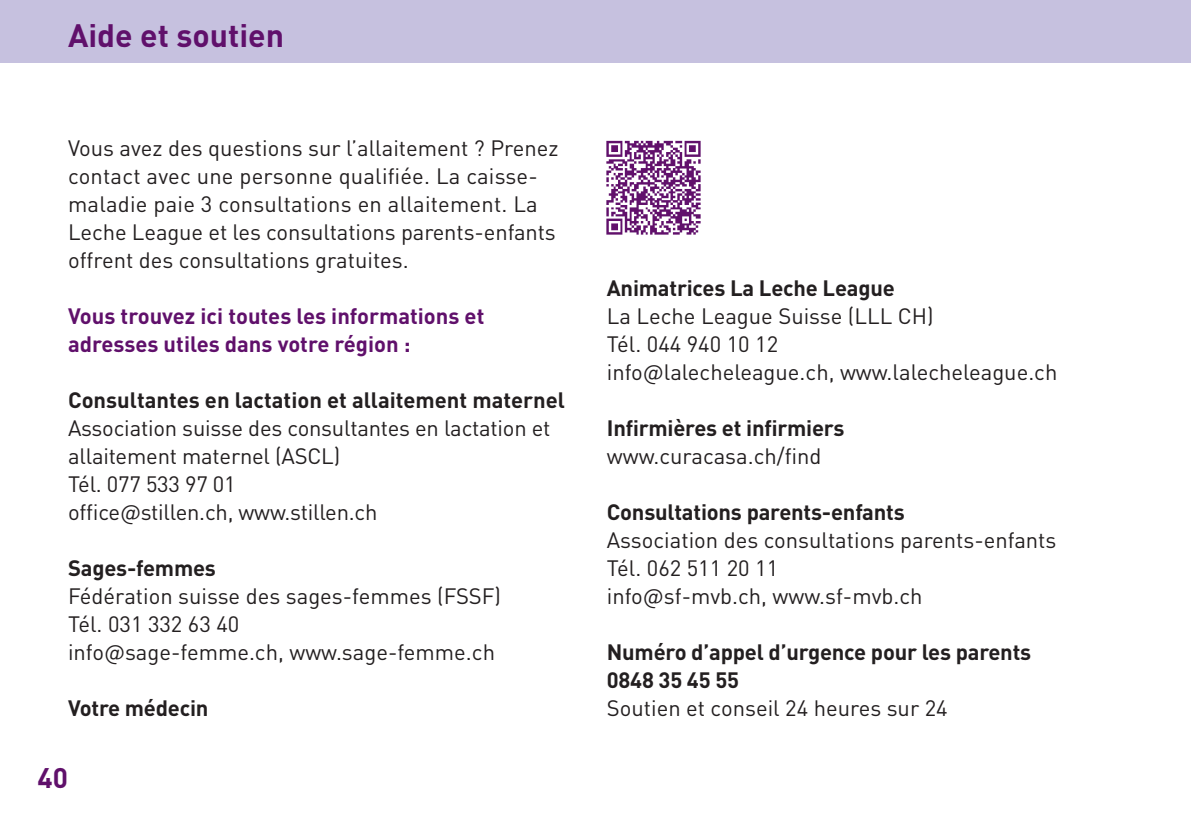
<style>
.page{position:relative;width:1191px;height:840px;background:#fff}
.page>*{position:absolute;margin:0;border:0;box-sizing:border-box;transform-origin:0 0}
.t1{font:700 32px "DINOT";color:#60106b}
.t2{font:700 28px "DINOT";color:#60106b}
.t3{font:22px/28px "DINOT";color:#231f20}
.t4{font:700 22px/28px "DINOT";letter-spacing:-.01em;color:#231f20}
.t5{font:700 22px/28px "DINOT";color:#60106b}
</style>
<div class="page">
<div style="left:0;top:0;width:1191px;height:62px;background:#c6c1df"></div>
<img style="left:606px;top:140px;width:95px;height:95px">
<h1 class="t1" style="left:68px;top:14px;width:218px">Aide et soutien</h1>
<p class="t3" style="left:68px;top:133px;width:492px">Vous avez des questions sur l’allaitement ? Prenez contact avec une personne qualifiée. La caisse&shy;maladie paie 3 consultations en allaitement. La Leche League et les consultations parents-enfants offrent des consultations gratuites.</p>
<p class="t5" style="left:68px;top:301px;width:418px">Vous trouvez ici toutes les informations et adresses utiles dans votre région :</p>
<p class="t4" style="left:68px;top:385px;width:498px">Consultantes en lactation et allaitement maternel</p>
<p class="t3" style="left:68px;top:413px;width:484px">Association suisse des consultantes en lactation et allaitement maternel (ASCL)<br>Tél. 077 533 97 01<br>office@stillen.ch, www.stillen.ch</p>
<p class="t4" style="left:68px;top:553px;width:149px">Sages-femmes</p>
<p class="t3" style="left:68px;top:581px;width:434px">Fédération suisse des sages-femmes (FSSF)<br>Tél. 031 332 63 40<br>info@sage-femme.ch, www.sage-femme.ch</p>
<p class="t4" style="left:68px;top:693px;width:142px">Votre médecin</p>
<p class="t2" style="left:37px;top:758px;width:32px">40</p>
<p class="t4" style="left:607px;top:273px;width:289px">Animatrices La Leche League</p>
<p class="t3" style="left:607px;top:301px;width:452px">La Leche League Suisse (LLL CH)<br>Tél. 044 940 10 12<br>info@lalecheleague.ch, www.lalecheleague.ch</p>
<p class="t4" style="left:607px;top:413px;width:239px">Infirmières et infirmiers</p>
<p class="t3" style="left:607px;top:441px;width:216px">www.curacasa.ch/find</p>
<p class="t4" style="left:607px;top:497px;width:299px">Consultations parents-enfants</p>
<p class="t3" style="left:607px;top:525px;width:451px">Association des consultations parents-enfants<br>Tél. 062 511 20 11<br>info@sf-mvb.ch, www.sf-mvb.ch</p>
<p class="t4" style="left:607px;top:637px;width:426px">Numéro d’appel d’urgence pour les parents<br>0848 35 45 55</p>
<p class="t3" style="left:607px;top:693px;width:342px">Soutien et conseil 24 heures sur 24</p>
</div>
